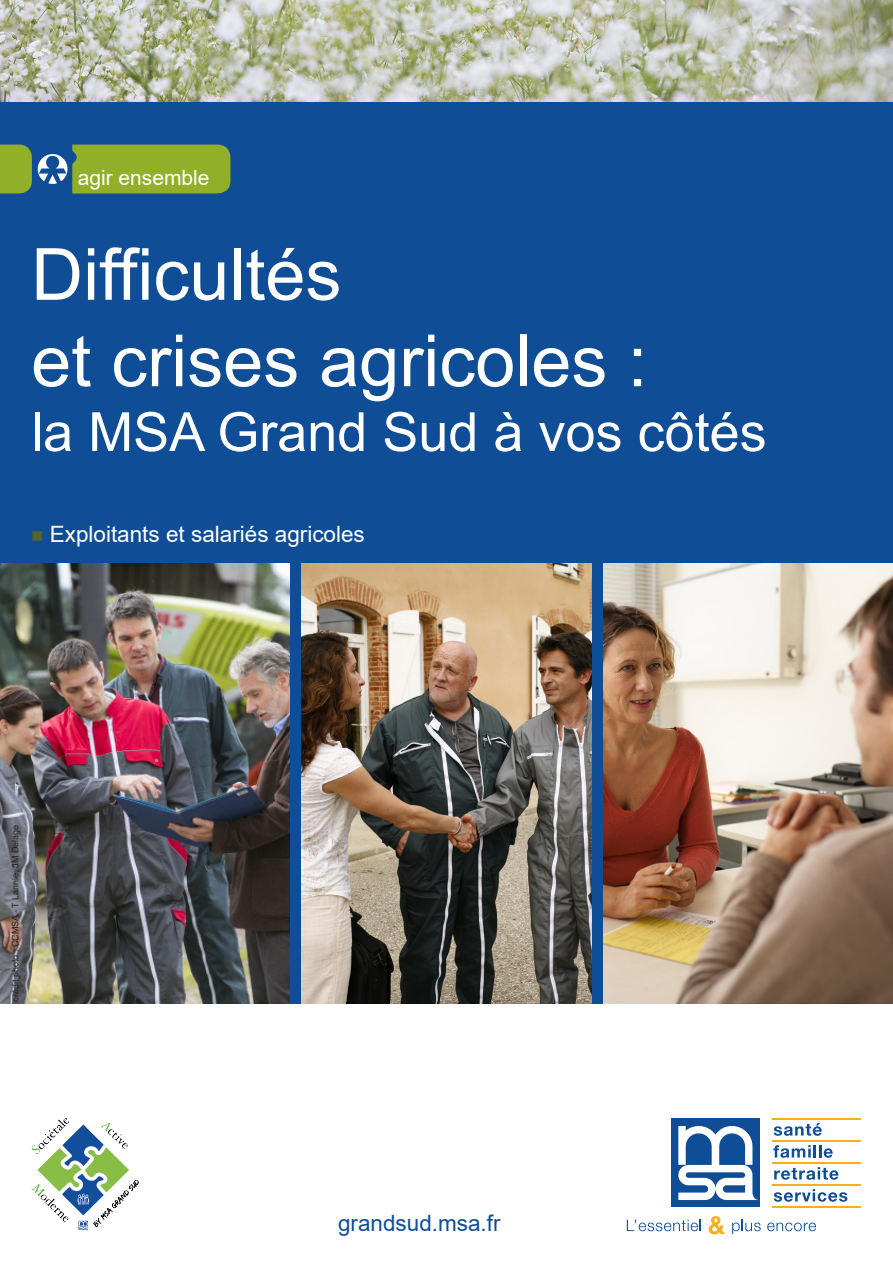
<style>
.page{position:relative;width:893px;height:1263px;background:#fff}
.page>*{position:absolute;margin:0;border:0;box-sizing:border-box;transform-origin:0 0}
.Titre{font:72px "Arial";color:#fff}
.Titre-2{font:54px "Arial";color:#fff}
.SousTitre{font:22.5px "Arial";color:#fff}
.Site_MSA_FR{font:22.5px "Arial";color:#0f4d96}
.Cible{font:21px "Arial";color:#fff}
.t1{font:9px "Arial";color:#231f20}
.s1{color:#52642c}
</style>
<div class="page">
<svg style="left:774px;top:1123px;width:48px;height:13px"></svg>
<svg style="left:773px;top:1145px;width:60px;height:13px"></svg>
<svg style="left:774px;top:1167px;width:64px;height:13px"></svg>
<svg style="left:774px;top:1189px;width:73px;height:13px"></svg>
<hr style="left:772px;top:1118px;width:89px;height:1px;background:#faaf18">
<hr style="left:772px;top:1140px;width:89px;height:1px;background:#faaf18">
<hr style="left:772px;top:1162px;width:89px;height:1px;background:#faaf18">
<hr style="left:772px;top:1184px;width:89px;height:1px;background:#faaf18">
<hr style="left:772px;top:1206px;width:89px;height:1px;background:#faaf18">
<div style="left:671px;top:1118px;width:89px;height:89px;background:#0f4d96"></div>
<svg style="left:678px;top:1126px;width:80px;height:74px"></svg>
<svg style="left:627px;top:1220px;width:74px;height:11px"></svg>
<svg style="left:709px;top:1216px;width:16px;height:18px"></svg>
<svg style="left:732px;top:1220px;width:29px;height:14px"></svg>
<svg style="left:767px;top:1222px;width:49px;height:9px"></svg>
<img style="left:0;top:0;width:893px;height:102px">
<div style="left:0;top:102px;width:893px;height:901px;background:#0f4d96"></div>
<img style="left:604px;top:563px;width:289px;height:440px">
<img style="left:0;top:563px;width:289px;height:440px">
<img style="left:302px;top:563px;width:289px;height:440px">
<div style="left:0;top:145px;width:32px;height:48px;background:#92af2a"></div>
<svg style="left:38px;top:145px;width:192px;height:48px;background:#82a342"></svg>
<img style="left:32px;top:1118px;width:107px;height:112px">
<p class="Cible" style="left:78px;top:163px;width:133px">agir ensemble</p>
<p class="Titre" style="left:31px;top:225px;width:312px">Difficultés</p>
<p class="Titre" style="left:31px;top:311px;width:618px">et crises agricoles :</p>
<p class="Titre-2" style="left:31px;top:395px;width:737px">la MSA Grand Sud à vos côtés</p>
<p class="SousTitre" style="left:31px;top:518px;width:335px"><span class="s1">■</span> Exploitants et salariés agricoles</p>
<p class="t1" style="left:9px;top:1002px;width:179px;rotate:-90deg">crédit photo : CCMSA - T Lannie, JM Delage</p>
<p class="Site_MSA_FR" style="left:338px;top:1208px;width:164px">grandsud.msa.fr</p>
</div>
